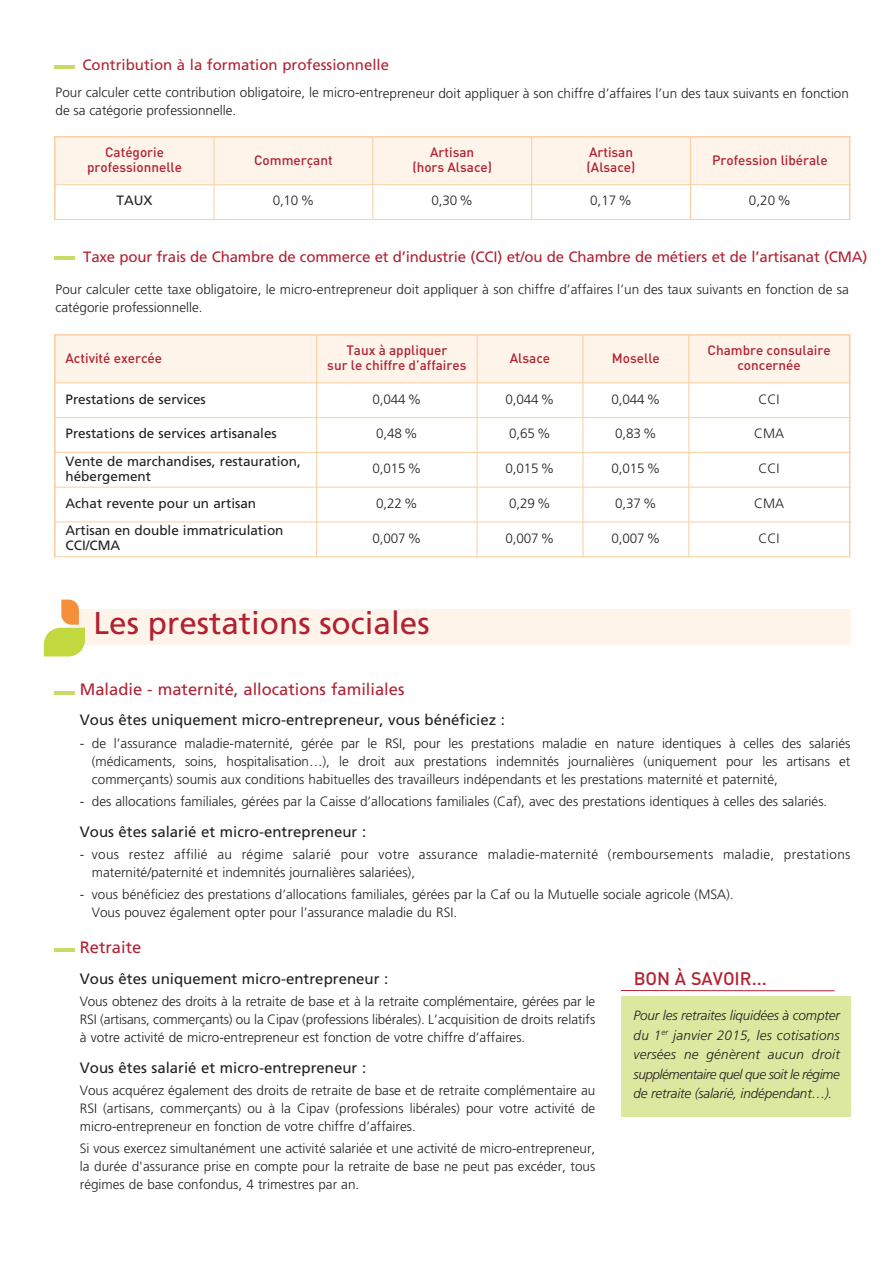
<style>
.page{position:relative;width:893px;height:1263px;background:#fff}
.page>*{position:absolute;margin:0;border:0;box-sizing:border-box;transform-origin:0 0}
.t1{font:31.5px "Frutiger LT Std";color:#b22132}
.t2{font:500 18px "DINOT";color:#b22132}
.t3{font:16.5px "Frutiger LT Std";color:#b22132}
.t4{font:15px "Frutiger LT Std";color:#231f20}
.t5{font:15px "Frutiger LT Std";letter-spacing:-.01em;color:#b22132}
.t6{font:300 13.5px/18px "Frutiger LT Std";color:#231f20;text-align:justify}
.t7{font:500 13.5px/15px "DINOT";color:#b22132;text-align:center}
.t8{font:13.5px/15px "Frutiger LT Std";color:#231f20}
.t9{font:italic 300 13.5px/19.5px "Frutiger LT Std";letter-spacing:-.01em;color:#231f20;text-align:justify}
.t10{font:300 13.5px/18px "Frutiger LT Std";letter-spacing:.025em;color:#231f20}
</style>
<div class="page">
<div style="left:77px;top:609px;width:773px;height:35px;background:#fef4ea"></div>
<hr style="left:54px;top:691px;width:20px;height:4px;background:#cadb67">
<hr style="left:54px;top:948px;width:20px;height:4px;background:#cadb67">
<hr style="left:621px;top:990px;width:214px;height:1px;background:#b22132">
<div style="left:621px;top:997px;width:229px;height:120px;background:#dce79f"></div>
<svg style="left:44px;top:600px;width:41px;height:56px"></svg>
<div style="left:54px;top:136px;width:160px;height:49px;background:#fef4ea"></div>
<div style="left:214px;top:136px;width:159px;height:49px;background:#fef4ea"></div>
<div style="left:373px;top:136px;width:159px;height:49px;background:#fef4ea"></div>
<div style="left:532px;top:136px;width:158px;height:49px;background:#fef4ea"></div>
<div style="left:690px;top:136px;width:160px;height:49px;background:#fef4ea"></div>
<hr style="left:54px;top:136px;width:2px;height:84px;background:#fccea2">
<hr style="left:214px;top:136px;width:1px;height:84px;background:#fccea2">
<hr style="left:372px;top:136px;width:1px;height:84px;background:#fccea2">
<hr style="left:531px;top:136px;width:1px;height:84px;background:#fccea2">
<hr style="left:690px;top:136px;width:1px;height:84px;background:#fccea2">
<hr style="left:849px;top:136px;width:1px;height:84px;background:#fccea2">
<hr style="left:54px;top:136px;width:796px;height:2px;background:#fccea2">
<hr style="left:54px;top:184px;width:796px;height:1px;background:#fccea2">
<hr style="left:54px;top:219px;width:796px;height:1px;background:#fccea2">
<hr style="left:54px;top:65px;width:20px;height:3px;background:#cadb67">
<div style="left:54px;top:334px;width:263px;height:49px;background:#fef4ea"></div>
<div style="left:317px;top:334px;width:160px;height:49px;background:#fef4ea"></div>
<div style="left:477px;top:334px;width:106px;height:49px;background:#fef4ea"></div>
<div style="left:583px;top:334px;width:106px;height:49px;background:#fef4ea"></div>
<div style="left:689px;top:334px;width:161px;height:49px;background:#fef4ea"></div>
<hr style="left:54px;top:334px;width:2px;height:223px;background:#fccea2">
<hr style="left:316px;top:334px;width:1px;height:223px;background:#fccea2">
<hr style="left:477px;top:334px;width:1px;height:223px;background:#fccea2">
<hr style="left:583px;top:334px;width:1px;height:223px;background:#fccea2">
<hr style="left:688px;top:334px;width:1px;height:223px;background:#fccea2">
<hr style="left:849px;top:334px;width:1px;height:223px;background:#fccea2">
<hr style="left:54px;top:334px;width:796px;height:2px;background:#fccea2">
<hr style="left:54px;top:382px;width:796px;height:1px;background:#fccea2">
<hr style="left:54px;top:417px;width:796px;height:1px;background:#fccea2">
<hr style="left:54px;top:452px;width:796px;height:1px;background:#fccea2">
<hr style="left:54px;top:487px;width:796px;height:1px;background:#fccea2">
<hr style="left:54px;top:521px;width:796px;height:1px;background:#fccea2">
<hr style="left:54px;top:556px;width:796px;height:1px;background:#fccea2">
<hr style="left:54px;top:256px;width:20px;height:4px;background:#cadb67">
<p class="t5" style="left:82px;top:59px;width:308px">Contribution à la formation professionnelle</p>
<p class="t6" style="left:56px;top:85px;width:795px">Pour calculer cette contribution obligatoire, le micro-entrepreneur doit appliquer à son chiffre d’affaires l’un des taux suivants en fonction de sa catégorie professionnelle.</p>
<p class="t7" style="left:87px;top:146px;width:96px">Catégorie professionnelle</p>
<p class="t7" style="left:254px;top:154px;width:80px">Commerçant</p>
<p class="t7" style="left:412px;top:146px;width:81px">Artisan<br>(hors Alsace)</p>
<p class="t7" style="left:587px;top:146px;width:50px;text-align:left">Artisan (Alsace)</p>
<p class="t7" style="left:712px;top:154px;width:117px">Profession libérale</p>
<p class="t8" style="left:117px;top:194px;width:38px">TAUX</p>
<p class="t6" style="left:273px;top:193px;width:43px">0,10 %</p>
<p class="t6" style="left:431px;top:193px;width:43px">0,30 %</p>
<p class="t6" style="left:590px;top:193px;width:43px">0,17 %</p>
<p class="t6" style="left:749px;top:193px;width:43px">0,20 %</p>
<p class="t5" style="left:83px;top:251px;width:786px">Taxe pour frais de Chambre de commerce et d’industrie (CCI) et/ou de Chambre de métiers et de l’artisanat (CMA)</p>
<p class="t6" style="left:56px;top:281px;width:795px">Pour calculer cette taxe obligatoire, le micro-entrepreneur doit appliquer à son chiffre d’affaires l’un des taux suivants en fonction de sa catégorie professionnelle.</p>
<p class="t7" style="left:66px;top:352px;width:98px">Activité exercée</p>
<p class="t7" style="left:327px;top:344px;width:141px">Taux à appliquer<br>sur le chiffre d’affaires</p>
<p class="t7" style="left:510px;top:352px;width:42px">Alsace</p>
<p class="t7" style="left:612px;top:352px;width:49px">Moselle</p>
<p class="t7" style="left:707px;top:344px;width:125px">Chambre consulaire concernée</p>
<p class="t8" style="left:66px;top:392px;width:142px">Prestations de services</p>
<p class="t6" style="left:372px;top:391px;width:50px">0,044 %</p>
<p class="t6" style="left:506px;top:391px;width:50px">0,044 %</p>
<p class="t6" style="left:611px;top:391px;width:50px">0,044 %</p>
<p class="t6" style="left:759px;top:391px;width:23px">CCI</p>
<p class="t8" style="left:66px;top:427px;width:213px">Prestations de services artisanales</p>
<p class="t6" style="left:376px;top:426px;width:43px">0,48 %</p>
<p class="t6" style="left:509px;top:426px;width:43px">0,65 %</p>
<p class="t6" style="left:615px;top:426px;width:43px">0,83 %</p>
<p class="t6" style="left:754px;top:426px;width:32px">CMA</p>
<p class="t8" style="left:66px;top:454px;width:237px">Vente de marchandises, restauration, hébergement</p>
<p class="t6" style="left:372px;top:460px;width:50px">0,015 %</p>
<p class="t6" style="left:506px;top:460px;width:50px">0,015 %</p>
<p class="t6" style="left:611px;top:460px;width:50px">0,015 %</p>
<p class="t6" style="left:759px;top:460px;width:23px">CCI</p>
<p class="t8" style="left:66px;top:497px;width:192px">Achat revente pour un artisan</p>
<p class="t6" style="left:376px;top:495px;width:43px">0,22 %</p>
<p class="t6" style="left:509px;top:495px;width:43px">0,29 %</p>
<p class="t6" style="left:615px;top:495px;width:43px">0,37 %</p>
<p class="t6" style="left:754px;top:495px;width:32px">CMA</p>
<p class="t8" style="left:66px;top:524px;width:219px">Artisan en double immatriculation<br>CCI/CMA</p>
<p class="t6" style="left:372px;top:530px;width:50px">0,007 %</p>
<p class="t6" style="left:506px;top:530px;width:50px">0,007 %</p>
<p class="t6" style="left:611px;top:530px;width:50px">0,007 %</p>
<p class="t6" style="left:759px;top:530px;width:23px">CCI</p>
<h1 class="t1" style="left:94px;top:610px;width:338px">Les prestations sociales</h1>
<p class="t3" style="left:80px;top:682px;width:326px">Maladie - maternité, allocations familiales</p>
<p class="t4" style="left:80px;top:714px;width:427px">Vous êtes uniquement micro-entrepreneur, vous bénéficiez :</p>
<p class="t6" style="left:92px;top:735px;width:760px;text-indent:-12px">- de l’assurance maladie-maternité, gérée par le RSI, pour les prestations maladie en nature identiques à celles des salariés (médicaments, soins, hospitalisation…), le droit aux prestations indemnités journalières (uniquement pour les artisans et commerçants) soumis aux conditions habituelles des travailleurs indépendants et les prestations maternité et paternité,</p>
<p class="t6" style="left:80px;top:793px;width:749px">- des allocations familiales, gérées par la Caisse d’allocations familiales (Caf), avec des prestations identiques à celles des salariés.</p>
<p class="t4" style="left:80px;top:825px;width:288px">Vous êtes salarié et micro-entrepreneur :</p>
<p class="t10" style="left:92px;top:846px;width:760px;text-indent:-12px">- vous restez affilié au régime salarié pour votre assurance maladie-maternité (remboursements maladie, prestations maternité/paternité et indemnités journalières salariées),</p>
<p class="t6" style="left:92px;top:886px;width:643px;text-indent:-12px">- vous bénéficiez des prestations d’allocations familiales, gérées par la Caf ou la Mutuelle sociale agricole (MSA).<br>Vous pouvez également opter pour l’assurance maladie du RSI.</p>
<p class="t3" style="left:80px;top:941px;width:63px">Retraite</p>
<p class="t4" style="left:80px;top:973px;width:310px">Vous êtes uniquement micro-entrepreneur :</p>
<p class="t6" style="left:80px;top:993px;width:517px">Vous obtenez des droits à la retraite de base et à la retraite complémentaire, gérées par le RSI (artisans, commerçants) ou la Cipav (professions libérales). L’acquisition de droits relatifs à votre activité de micro-entrepreneur est fonction de votre chiffre d’affaires.</p>
<p class="t4" style="left:80px;top:1062px;width:288px">Vous êtes salarié et micro-entrepreneur :</p>
<p class="t6" style="left:80px;top:1082px;width:517px">Vous acquérez également des droits de retraite de base et de retraite complémentaire au RSI (artisans, commerçants) ou à la Cipav (professions libérales) pour votre activité de micro-entrepreneur en fonction de votre chiffre d’affaires.</p>
<p class="t6" style="left:80px;top:1141px;width:517px">Si vous exercez simultanément une activité salariée et une activité de micro-entrepreneur, la durée d'assurance prise en compte pour la retraite de base ne peut pas excéder, tous régimes de base confondus, 4 trimestres par an.</p>
<h2 class="t2" style="left:634px;top:972px;width:135px">BON À SAVOIR...</h2>
<p class="t9" style="left:634px;top:1007px;width:208px">Pour les retraites liquidées à compter du 1<sup>er</sup> janvier 2015, les cotisations versées ne génèrent aucun droit supplémentaire quel que soit le régime de retraite (salarié, indépendant…).</p>
</div>
